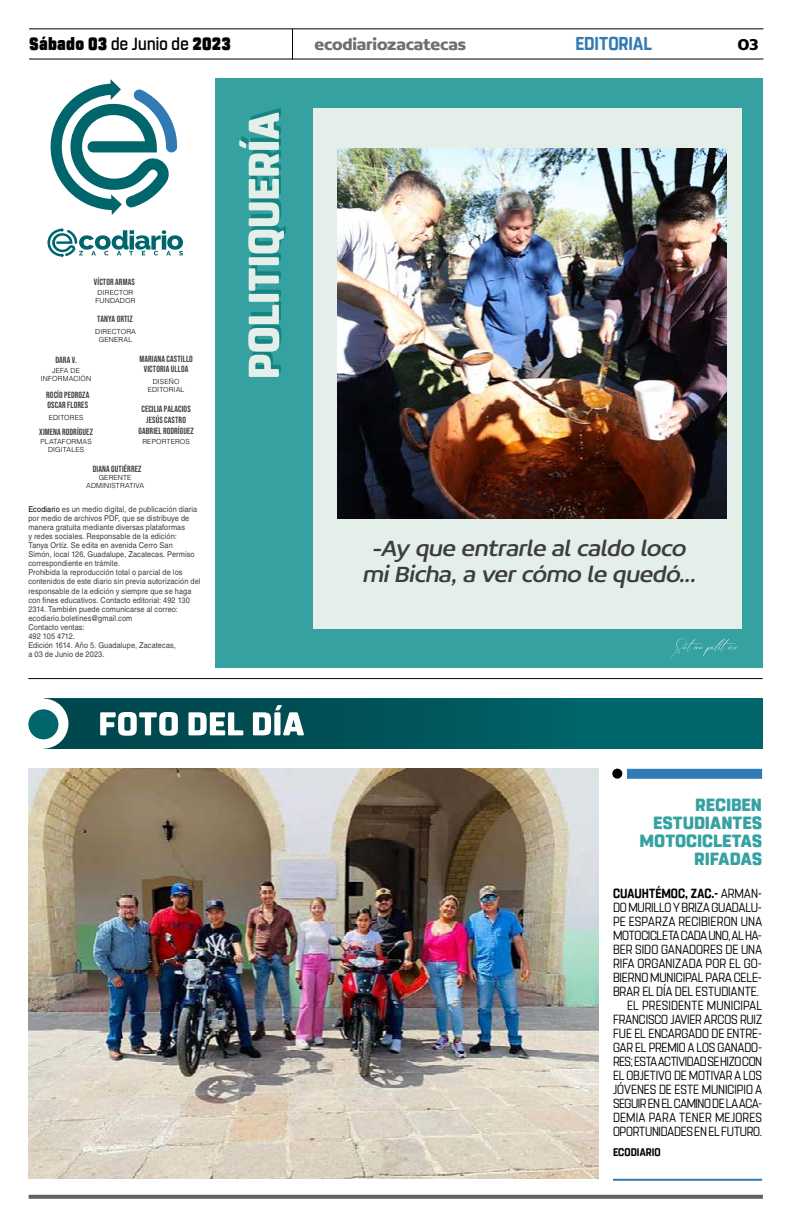
<style>
.page{position:relative;width:791px;height:1225px;background:#fff}
.page>*{position:absolute;margin:0;border:0;box-sizing:border-box;transform-origin:0 0}
.t1{font:italic 24px/26px "Concord";color:#3d3d3d;text-align:center}
.t2{font:700 18.6px "Rohn Rounded";color:#327ab3;scale:.91 1}
.t3{font:800 17.6px/18px "Rohn Rounded";color:#36a1a1;text-align:right}
.t4{font:900 17.6px "Rohn Rounded";letter-spacing:.015em;color:#000;scale:.91 1}
.t5{font:700 16.9px "Concord";letter-spacing:-.01em;color:#706f6f}
.t6{font:700 16.9px "Concord";color:#000}
.t7{font:13.2px/14px "Rohn Rounded";letter-spacing:-.005em;color:#000;text-align:right;scale:.89 1}
.t8{font:700 11px "Rohn Rounded";letter-spacing:.005em;color:#000;scale:.91 1}
.t9{font:9px/11.2px "Bebas Neue";letter-spacing:.015em;color:#3d3d3d;text-align:center}
.t10{font:8px/9px "Helvetica LT Std";letter-spacing:.015em;color:#3d3d3d;scale:.92 1}
.t11{font:300 7px/8px "Helvetica LT Std";letter-spacing:.02em;color:#000;text-align:center}
.s1{font-weight:500}
.s2{color:#000}
.s3{font-weight:700}
</style>
<div class="page">
<div style="left:44px;top:698px;width:719px;height:50px;background:#00666c"></div>
<img style="left:29px;top:768px;width:569px;height:410px">
<svg style="left:29px;top:1194px;width:734px;height:4px;background:#7f7f7f"></svg>
<hr style="left:29px;top:28px;width:734px;height:1px;background:#000">
<hr style="left:29px;top:59px;width:734px;height:1px;background:#000">
<hr style="left:292px;top:29px;width:1px;height:31px;background:#000">
<div style="left:215px;top:78px;width:548px;height:589px;background:#36a1a1"></div>
<div style="left:314px;top:108px;width:428px;height:520px;background:#e4efe9"></div>
<hr style="left:28px;top:678px;width:735px;height:1px;background:#000">
<svg style="left:670px;top:638px;width:67px;height:22px"></svg>
<svg style="left:239px;top:108px;width:47px;height:269px"></svg>
<svg style="left:44px;top:698px;width:538px;height:51px"></svg>
<div style="left:18px;top:698px;width:50px;height:50px;background:#fff;border-radius:50%"></div>
<div style="left:28px;top:709px;width:30px;height:30px;background:#00666c;border-radius:50%"></div>
<svg style="left:47px;top:228px;width:136px;height:30px"></svg>
<svg style="left:50px;top:79px;width:127px;height:136px"></svg>
<div style="left:627px;top:769px;width:135px;height:10px;background:#327ab3"></div>
<div style="left:612px;top:768px;width:10px;height:10px;background:#000;border-radius:50%"></div>
<hr style="left:613px;top:1178px;width:149px;height:2px;background:#327ab3">
<img style="left:338px;top:148px;width:389px;height:370px">
<h3 class="t4" style="left:29px;top:33px;width:223px">Sábado 03 <span class="s1">de Junio de</span> 2023</h3>
<h3 class="t5" style="left:314px;top:34px;width:153px">ecodiariozacatecas</h3>
<h2 class="t2" style="left:575px;top:32px;width:86px">EDITORIAL</h2>
<h3 class="t6" style="left:737px;top:34px;width:23px">03</h3>
<p class="t9" style="left:55px;top:354px;width:23px">DARA V.</p>
<p class="t9" style="left:94px;top:276px;width:42px">VÍCTOR ARMAS</p>
<p class="t9" style="left:97px;top:313px;width:37px">TANYA ORTIZ</p>
<p class="t11" style="left:95px;top:327px;width:42px">DIRECTORA<br>GENERAL</p>
<p class="t11" style="left:95px;top:288px;width:41px">DIRECTOR<br>FUNDADOR</p>
<p class="t9" style="left:139px;top:353px;width:55px">MARIANA CASTILLO</p>
<p class="t11" style="left:41px;top:367px;width:52px">JEFA DE<br>INFORMACIÓN</p>
<p class="t9" style="left:46px;top:390px;width:45px;line-height:10px;text-align:left">ROCÍO PEDROZA<br>OSCAR FLORES</p>
<p class="t11" style="left:49px;top:414px;width:36px">EDITORES</p>
<p class="t9" style="left:39px;top:426px;width:55px">XIMENA RODRÍGUEZ</p>
<p class="t11" style="left:40px;top:437px;width:53px">PLATAFORMAS<br>DIGITALES</p>
<p class="t9" style="left:144px;top:363px;width:46px">VICTORIA ULLOA</p>
<p class="t11" style="left:148px;top:377px;width:38px">DISEÑO<br>EDITORIAL</p>
<p class="t9" style="left:138px;top:403px;width:57px">CECILIA PALACIOS<br>JESÚS CASTRO<br>GABRIEL RODRÍGUEZ</p>
<p class="t11" style="left:142px;top:437px;width:49px">REPORTEROS</p>
<p class="t9" style="left:93px;top:463px;width:50px">DIANA GUTIÉRREZ</p>
<p class="t11" style="left:86px;top:473px;width:59px">GERENTE<br>ADMINISTRATIVA</p>
<p class="t10" style="left:28px;top:505px;width:189px"><span class="s2">Ecodiario</span> es un medio digital, de publicación diaria por medio de archivos PDF, que se distribuye de manera gratuita mediante diversas plataformas<br>y redes sociales. Responsable de la edición:<br>Tanya Ortíz. Se edita en avenida Cerro San<br>Simón, local 126, Guadalupe, Zacatecas. Permiso correspondiente en trámite.<br>Prohibida la reproducción total o parcial de los contenidos de este diario sin previa autorización del responsable de la edición y siempre que se haga con fines educativos. Contacto editorial: 492 130<br>2314. También puede comunicarse al correo: ecodiario.boletines@gmail.com<br>Contacto ventas:<br>492 105 4712.<br>Edición 1614. Año 5. Guadalupe, Zacatecas,<br>a 03 de Junio de 2023.</p>
<h1 class="t1" style="left:362px;top:535px;width:340px">-Ay que entrarle alcaldo loco miBicha,a vercómo le quedó...</h1>
<h3 class="t3" style="left:639px;top:796px;width:124px">RECIBEN<br>ESTUDIANTES<br>MOTOCICLETAS<br>RIFADAS</h3>
<p class="t7" style="left:613px;top:886px;width:169px"><span class="s3">CUAUHTÉMOC, ZAC.-</span> ARMAN-<br>DO MURILLO Y BRIZA GUADALU-<br>PE ESPARZA RECIBIERON UNA<br>MOTOCICLETA CADA UNO, AL HA-<br>BER SIDO GANADORES DE UNA<br>RIFA ORGANIZADA POR EL GO-<br>BIERNO MUNICIPAL PARA CELE-<br>BRAR EL DÍA DEL ESTUDIANTE.<br>EL PRESIDENTE MUNICIPAL<br>FRANCISCO JAVIER ARCOS RUIZ<br>FUE EL ENCARGADO DE ENTRE-<br>GAR EL PREMIO A LOS GANADO-<br>RES; ESTA ACTIVIDAD SE HIZO CON<br>EL OBJETIVO DE MOTIVAR A LOS<br>JÓVENES DE ESTE MUNICIPIO A<br>SEGUIR EN EL CAMINO DE LA ACA-<br>DEMIA PARA TENER MEJORES<br>OPORTUNIDADES EN EL FUTURO.</p>
<h3 class="t8" style="left:613px;top:1146px;width:54px">ECODIARIO</h3>
</div>
